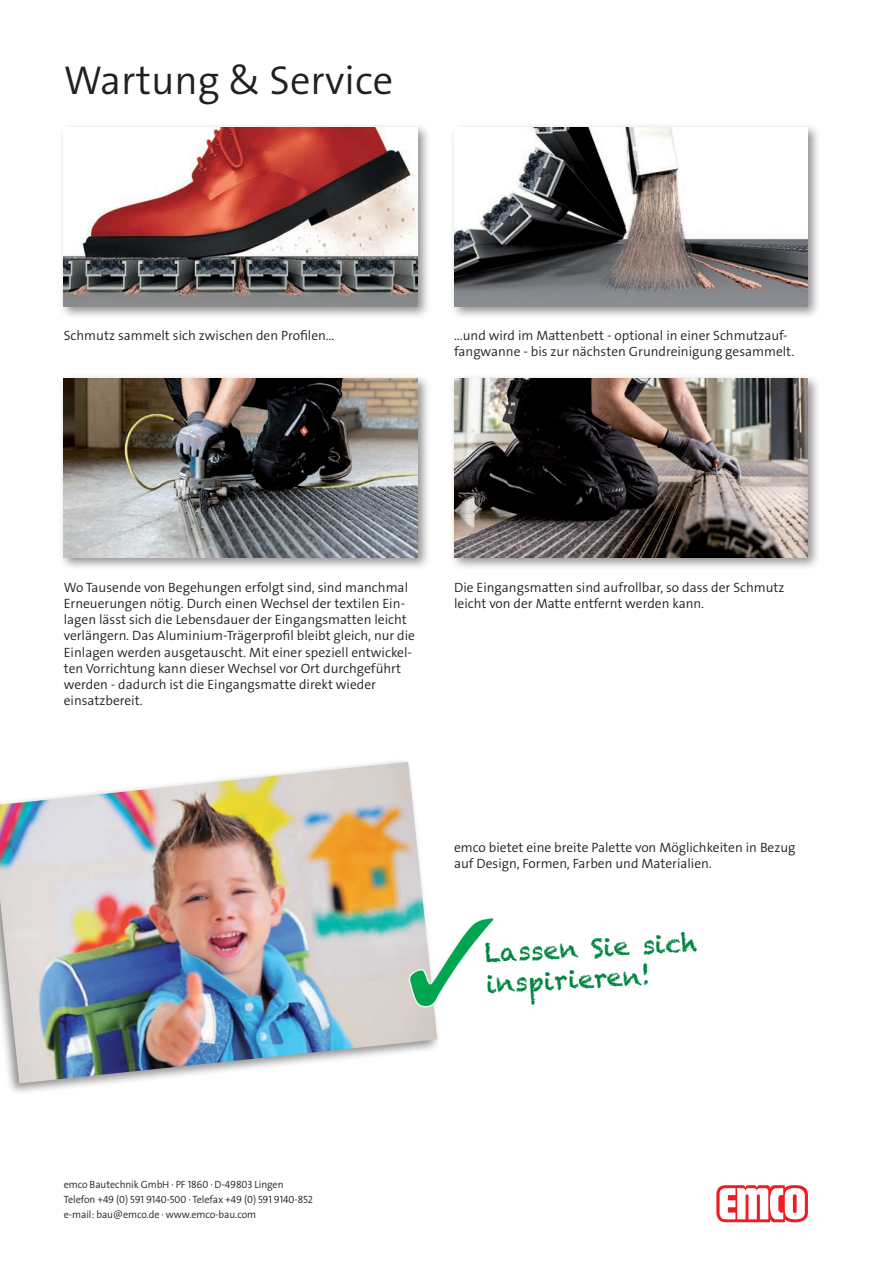
<style>
.page{position:relative;width:893px;height:1263px;background:#fff}
.page>*{position:absolute;margin:0;border:0;box-sizing:border-box;transform-origin:0 0}
.t1{font:300 40.5px "The Sans Os F";color:#231f20}
.t2{font:25.5px/30.6px "Chalkduster";color:#008540}
.t3{font:300 13.5px/16.2px "The Sans Os F";color:#231f20}
.t4{font:300 10.5px/15px "The Sans Os F";letter-spacing:-.005em;color:#231f20}
</style>
<div class="page">
<svg style="left:716px;top:1185px;width:92px;height:37px"></svg>
<div style="left:0;top:758px;width:441px;height:337px;background:#231f20;opacity:.5"></div>
<img style="left:0;top:762px;width:437px;height:321px">
<div style="left:59px;top:374px;width:372px;height:196px;background:#231f20;opacity:.5"></div>
<img style="left:64px;top:378px;width:354px;height:179px">
<div style="left:449px;top:374px;width:372px;height:196px;background:#231f20;opacity:.5"></div>
<img style="left:454px;top:378px;width:354px;height:179px">
<div style="left:59px;top:123px;width:372px;height:196px;background:#231f20;opacity:.5"></div>
<img style="left:64px;top:128px;width:354px;height:178px">
<svg style="left:408px;top:916px;width:87px;height:92px"></svg>
<div style="left:449px;top:123px;width:372px;height:196px;background:#231f20;opacity:.5"></div>
<img style="left:454px;top:128px;width:354px;height:178px">
<h1 class="t1" style="left:64px;top:54px;width:331px">Wartung &amp; Service</h1>
<p class="t3" style="left:64px;top:327px;width:272px">Schmutz sammelt sich zwischen den Profilen...</p>
<p class="t3" style="left:454px;top:327px;width:342px">...und wird im Mattenbett - optional in einer Schmutzauf&shy;fangwanne - bis zur nächsten Grundreinigung gesammelt.</p>
<p class="t3" style="left:64px;top:579px;width:353px">Wo Tausende von Begehungen erfolgt sind, sind manchmal Erneuerungen nötig. Durch einen Wechsel der textilen Ein&shy;lagen lässt sich die Lebensdauer der Eingangsmatten leicht verlängern. Das Aluminium-Trägerprofil bleibt gleich, nur die Einlagen werden ausgetauscht. Mit einer speziell entwickel&shy;ten Vorrichtung kann dieser Wechsel vor Ort durchgeführt werden - dadurch ist die Eingangsmatte direkt wieder einsatzbereit.</p>
<p class="t3" style="left:454px;top:579px;width:332px">Die Eingangsmatten sind aufrollbar, so dass der Schmutz leicht von der Matte entfernt werden kann.</p>
<p class="t3" style="left:454px;top:839px;width:343px">emco bietet eine breite Palette von Möglichkeiten in Bezug auf Design, Formen, Farben und Materialien.</p>
<h2 class="t2" style="left:484px;top:938px;width:214px;rotate:-3deg">Lassen Sie sich inspirieren!</h2>
<p class="t4" style="left:64px;top:1177px;width:251px">emco Bautechnik GmbH · PF 1860 · D-49803 Lingen<br>Telefon +49 (0) 591 9140-500 · Telefax +49 (0) 591 9140-852 e-mail: bau@emco.de · www.emco-bau.com</p>
</div>
